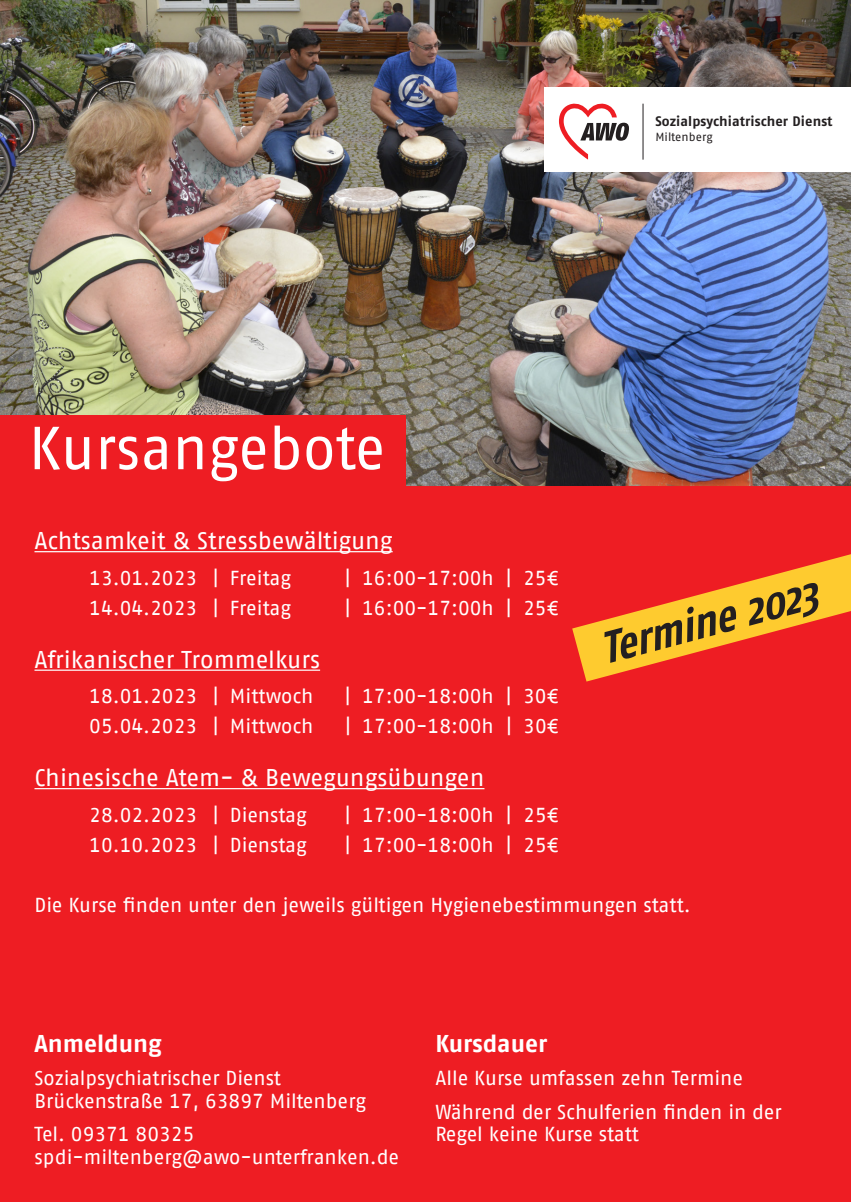
<style>
.page{position:relative;width:851px;height:1202px;background:#fff}
.page>*{position:absolute;margin:0;border:0;box-sizing:border-box;transform-origin:0 0}
.t1{font:60.6px "AWO Fago Office";letter-spacing:-.005em;color:#fff}
.t2{font:italic 700 44.4px "AWO Fago Cond";color:#231f20}
.t3{font:24.2px "AWO Fago Office";color:#fff}
.t4{font:700 24.2px "AWO Fago Office";color:#fff}
.t5{font:20.2px/22.2px "AWO Fago Office";color:#fff}
.t6{font:700 13.8px "AWO Fago Office";letter-spacing:.005em;color:#231f20}
.t7{font:11.8px "AWO Fago Office";letter-spacing:.005em;color:#231f20}
</style>
<div class="page">
<img style="left:0;top:0;width:850px;height:486px">
<div style="left:0;top:486px;width:850px;height:716px;background:#ee1d23"></div>
<div style="left:545px;top:87px;width:305px;height:85px;background:#fff"></div>
<svg style="left:559px;top:103px;width:70px;height:57px"></svg>
<hr style="left:642px;top:104px;width:1px;height:56px;background:#231f20">
<svg style="left:572px;top:554px;width:278px;height:128px"></svg>
<div style="left:0;top:415px;width:406px;height:79px;background:#ee1d23"></div>
<hr style="left:34px;top:551px;width:358px;height:1px;background:#fff">
<hr style="left:34px;top:670px;width:286px;height:1px;background:#fff">
<hr style="left:34px;top:788px;width:450px;height:1px;background:#fff">
<p class="t6" style="left:655px;top:113px;width:179px">Sozialpsychiatrischer Dienst</p>
<p class="t7" style="left:655px;top:130px;width:59px">Miltenberg</p>
<h1 class="t1" style="left:29px;top:414px;width:358px">Kursangebote</h1>
<p class="t3" style="left:34px;top:527px;width:359px">Achtsamkeit &amp; Stressbewältigung</p>
<p class="t5" style="left:89px;top:567px;width:203px">13.01.2023 | Freitag</p>
<p class="t5" style="left:345px;top:567px;width:215px">| 16:00-17:00h | 25€</p>
<p class="t5" style="left:89px;top:597px;width:203px">14.04.2023 | Freitag</p>
<p class="t5" style="left:345px;top:597px;width:215px">| 16:00-17:00h | 25€</p>
<p class="t3" style="left:34px;top:646px;width:287px">Afrikanischer Trommelkurs</p>
<p class="t5" style="left:89px;top:685px;width:226px">18.01.2023 | Mittwoch</p>
<p class="t5" style="left:345px;top:685px;width:215px">| 17:00-18:00h | 30€</p>
<p class="t5" style="left:89px;top:715px;width:226px">05.04.2023 | Mittwoch</p>
<p class="t5" style="left:345px;top:715px;width:215px">| 17:00-18:00h | 30€</p>
<p class="t3" style="left:34px;top:764px;width:451px">Chinesische Atem- &amp; Bewegungsübungen</p>
<p class="t5" style="left:89px;top:804px;width:219px">28.02.2023 | Dienstag</p>
<p class="t5" style="left:345px;top:804px;width:215px">| 17:00-18:00h | 25€</p>
<p class="t5" style="left:89px;top:833px;width:219px">10.10.2023 | Dienstag</p>
<p class="t5" style="left:345px;top:833px;width:215px">| 17:00-18:00h | 25€</p>
<h2 class="t2" style="left:593px;top:624px;width:225px;rotate:-15deg">Termine 2023</h2>
<p class="t5" style="left:34px;top:893px;width:657px">Die Kurse finden unter den jeweils gültigen Hygienebestimmungen statt.</p>
<p class="t4" style="left:34px;top:1029px;width:129px">Anmeldung</p>
<p class="t5" style="left:34px;top:1067px;width:333px">Sozialpsychiatrischer Dienst<br>Brückenstraße 17, 63897 Miltenberg</p>
<p class="t5" style="left:34px;top:1123px;width:366px">Tel. 09371 80325 spdi-miltenberg@awo-unterfranken.de</p>
<p class="t4" style="left:435px;top:1029px;width:113px">Kursdauer</p>
<p class="t5" style="left:435px;top:1061px;width:347px;line-height:33.6px">Alle Kurse umfassen zehn Termine<br>Während der Schulferien finden in der</p>
<p class="t5" style="left:435px;top:1123px;width:205px">Regel keine Kurse statt</p>
</div>
